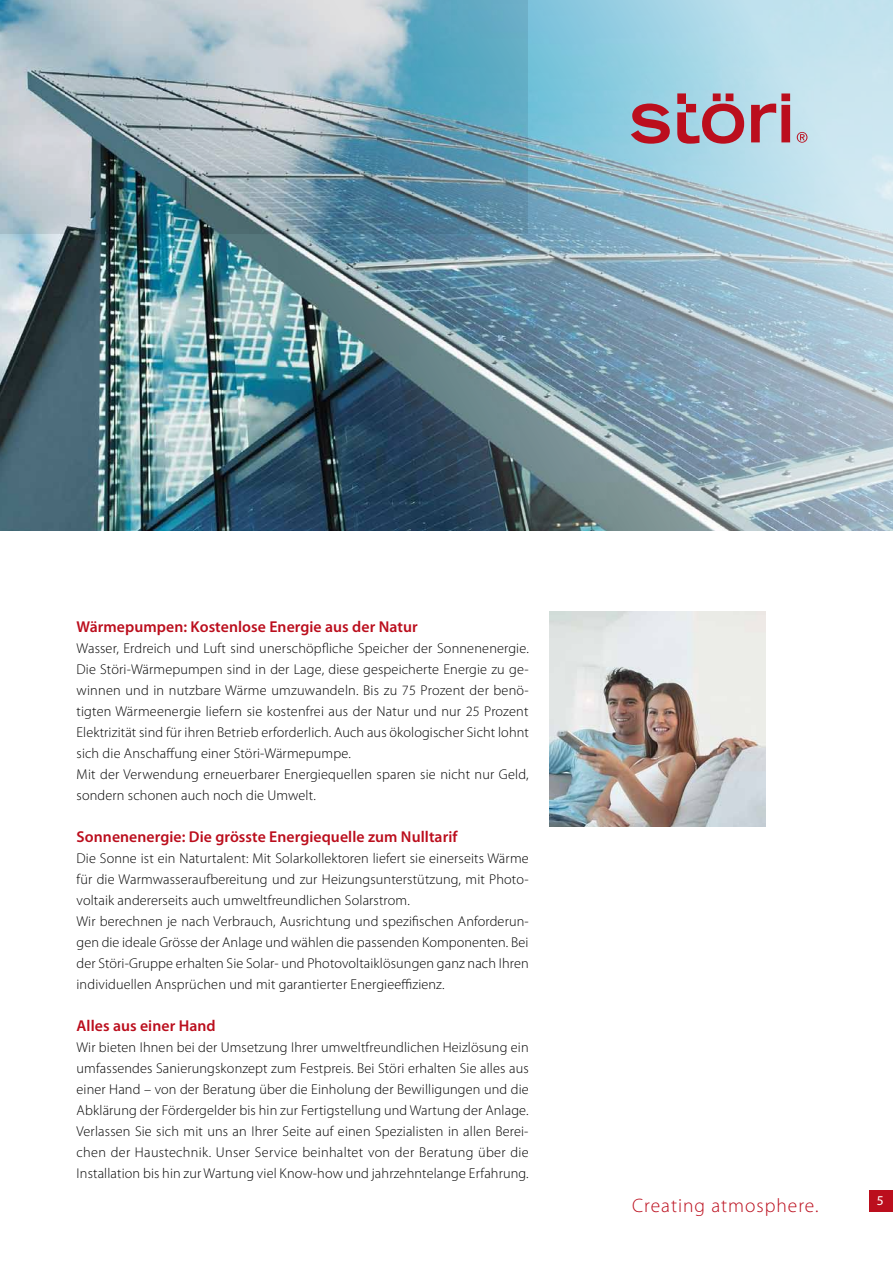
<style>
.page{position:relative;width:893px;height:1263px;background:#fff}
.page>*{position:absolute;margin:0;border:0;box-sizing:border-box;transform-origin:0 0}
.t1{font:300 19.5px "Myriad Pro";letter-spacing:.05em;color:#bb0e1d}
.t2{font:600 15.75px "Myriad Pro";letter-spacing:.005em;color:#bb0e1d}
.t3{font:300 14.25px/21px "Myriad Pro";letter-spacing:.01em;color:#000}
.t4{font:13.5px "Myriad Pro";color:#fff}
</style>
<div class="page">
<img style="left:0;top:0;width:893px;height:827px">
<svg style="left:631px;top:104px;width:39px;height:40px;background:#aa6374"></svg>
<svg style="left:677px;top:93px;width:67px;height:51px;background:#b17e8d"></svg>
<svg style="left:751px;top:93px;width:39px;height:49px;background:#bb8390"></svg>
<svg style="left:797px;top:132px;width:10px;height:11px"></svg>
<div style="left:870px;top:1191px;width:23px;height:21px;background:#bb0e1d"></div>
<img style="left:0;top:0;width:527px;height:234px">
<img style="left:550px;top:611px;width:215px;height:216px">
<p class="t2" style="left:77px;top:616px;width:343px">Wärmepumpen: Kostenlose Energie aus der Natur</p>
<p class="t3" style="left:77px;top:637px;width:454px">Wasser, Erdreich und Luft sind unerschöpfliche Speicher der Sonnenenergie.<br>Die Störi-Wärmepumpen sind in der Lage, diese gespeicherte Energie zu ge&shy;winnen und in nutzbare Wärme umzuwandeln. Bis zu 75 Prozent der benö&shy;tigten Wärmeenergie liefern sie kostenfrei aus der Natur und nur 25 Prozent Elektrizität sind für ihren Betrieb erforderlich. Auch aus ökologischer Sicht lohnt sich die Anschaffung einer Störi-Wärmepumpe.<br>Mit der Verwendung erneuerbarer Energiequellen sparen sie nicht nur Geld, sondern schonen auch noch die Umwelt.</p>
<p class="t2" style="left:77px;top:826px;width:382px">Sonnenenergie: Die grösste Energiequelle zum Nulltarif</p>
<p class="t3" style="left:77px;top:847px;width:454px">Die Sonne ist ein Naturtalent: Mit Solarkollektoren liefert sie einerseits Wärme für die Warmwasseraufbereitung und zur Heizungsunterstützung, mit Photo&shy;voltaik andererseits auch umweltfreundlichen Solarstrom.<br>Wir berechnen je nach Verbrauch, Ausrichtung und spezifischen Anforderun&shy;gen die ideale Grösse der Anlage und wählen die passenden Komponenten. Bei der Störi-Gruppe erhalten Sie Solar- und Photovoltaiklösungen ganz nach Ihren individuellen Ansprüchen und mit garantierter Energieeffizienz.</p>
<p class="t2" style="left:77px;top:1015px;width:141px">Alles aus einer Hand</p>
<p class="t3" style="left:77px;top:1036px;width:454px;text-align:justify">Wir bieten Ihnen bei der Umsetzung Ihrer umweltfreundlichen Heizlösung ein umfassendes Sanierungskonzept zum Festpreis. Bei Störi erhalten Sie alles aus einer Hand – von der Beratung über die Einholung der Bewilligungen und die Abklärung der Fördergelder bis hin zur Fertigstellung und Wartung der Anlage.<br>Verlassen Sie sich mit uns an Ihrer Seite auf einen Spezialisten in allen Berei&shy;chen der Haustechnik. Unser Service beinhaltet von der Beratung über die Installation bis hin zur Wartung viel Know-how und jahrzehntelange Erfahrung.</p>
<h1 class="t1" style="left:632px;top:1193px;width:188px">Creating atmosphere.</h1>
<p class="t4" style="left:877px;top:1192px;width:8px">5</p>
</div>
